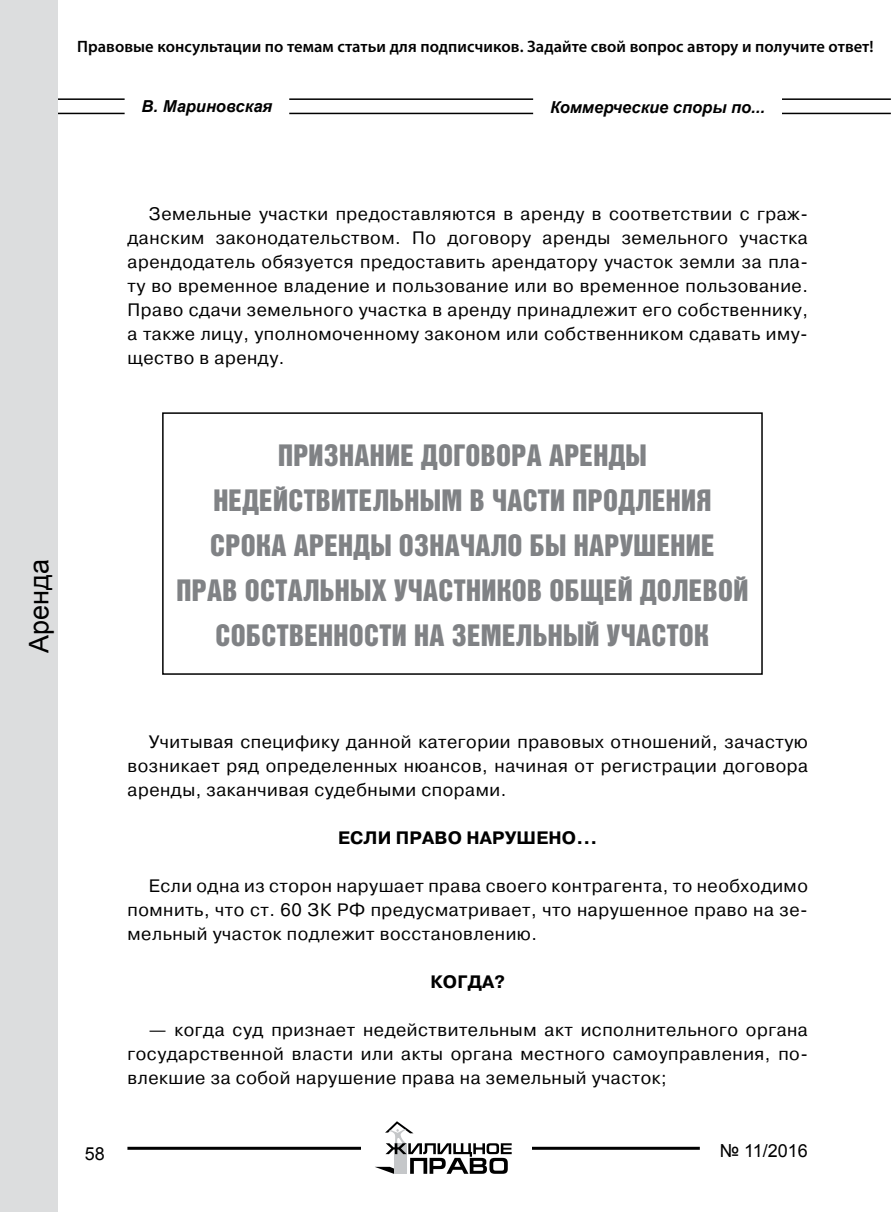
<style>
.page{position:relative;width:893px;height:1212px;background:#fff}
.page>*{position:absolute;margin:0;border:0;box-sizing:border-box;transform-origin:0 0}
.t1{font:30px/45px "Bastion Kontrast Alt C";letter-spacing:.01em;color:#808285;text-align:center}
.t2{font:27px "Arial";color:#000}
.t3{font:18px/24px "Pragmatica";letter-spacing:.03em;color:#000;text-align:justify}
.t4{font:700 18px "Pragmatica";letter-spacing:.105em;color:#000}
.t5{font:18px "Arial";color:#000}
.t6{font:600 16.5px "Myriad Pro";letter-spacing:.005em;color:#000}
.t7{font:italic 700 16.5px "Arial";color:#000}
</style>
<div class="page">
<hr style="left:34px;top:98px;width:857px;height:2px;background:#000">
<hr style="left:34px;top:113px;width:857px;height:1px;background:#000">
<div style="left:0;top:0;width:58px;height:1212px;background:#dcddde"></div>
<div style="left:125px;top:95px;width:164px;height:23px;background:#fff"></div>
<div style="left:533px;top:96px;width:249px;height:22px;background:#fff"></div>
<hr style="left:127px;top:1147px;width:573px;height:3px;background:#000">
<div style="left:361px;top:1108px;width:170px;height:85px;background:#fff"></div>
<svg style="left:375px;top:1121px;width:137px;height:53px"></svg>
<div style="left:162px;top:412px;width:601px;height:263px;border:2px solid #000"></div>
<p class="t6" style="left:77px;top:36px;width:798px">Правовые консультации по темам статьи для подписчиков. Задайте свой вопрос автору и получите ответ!</p>
<p class="t7" style="left:142px;top:96px;width:132px">В. Мариновская</p>
<p class="t7" style="left:550px;top:96px;width:216px">Коммерческие споры по...</p>
<h2 class="t2" style="left:21px;top:653px;width:95px;rotate:-90deg">Аренда</h2>
<p class="t3" style="left:128px;top:203px;width:682px;text-indent:21px">Земельные участки предоставляются в аренду в соответствии с граж&shy;данским законодательством. По договору аренды земельного участка арендодатель обязуется предоставить арендатору участок земли за пла&shy;ту во временное владение и пользование или во временное пользование.<br>Право сдачи земельного участка в аренду принадлежит его собственнику, а также лицу, уполномоченному законом или собственником сдавать иму&shy;щество в аренду.</p>
<h1 class="t1" style="left:177px;top:433px;width:573px">Признание договора аренды недействительным в части продления срока аренды означало бы нарушение прав остальных участников общей долевой собственности на земельный участок</h1>
<p class="t3" style="left:128px;top:731px;width:682px;text-indent:21px">Учитывая специфику данной категории правовых отношений, зачастую возникает ряд определенных нюансов, начиная от регистрации договора аренды, заканчивая судебными спорами.</p>
<p class="t4" style="left:338px;top:826px;width:261px">Если право наруш ено...</p>
<p class="t3" style="left:128px;top:875px;width:682px;text-indent:21px">Если одна из сторон нарушает права своего контрагента, то необходимо помнить, что ст. 60 ЗК РФ предусматривает, что нарушенное право на зе&shy;мельный участок подлежит восстановлению.</p>
<p class="t4" style="left:431px;top:970px;width:76px">Когда?</p>
<p class="t3" style="left:128px;top:1019px;width:682px;text-indent:21px">— когда суд признает недействительным акт исполнительного органа государственной власти или акты органа местного самоуправления, по&shy;влекшие за собой нарушение права на земельный участок;</p>
<p class="t5" style="left:85px;top:1142px;width:22px">58</p>
<p class="t5" style="left:720px;top:1138px;width:90px">№ 11/2016</p>
</div>
